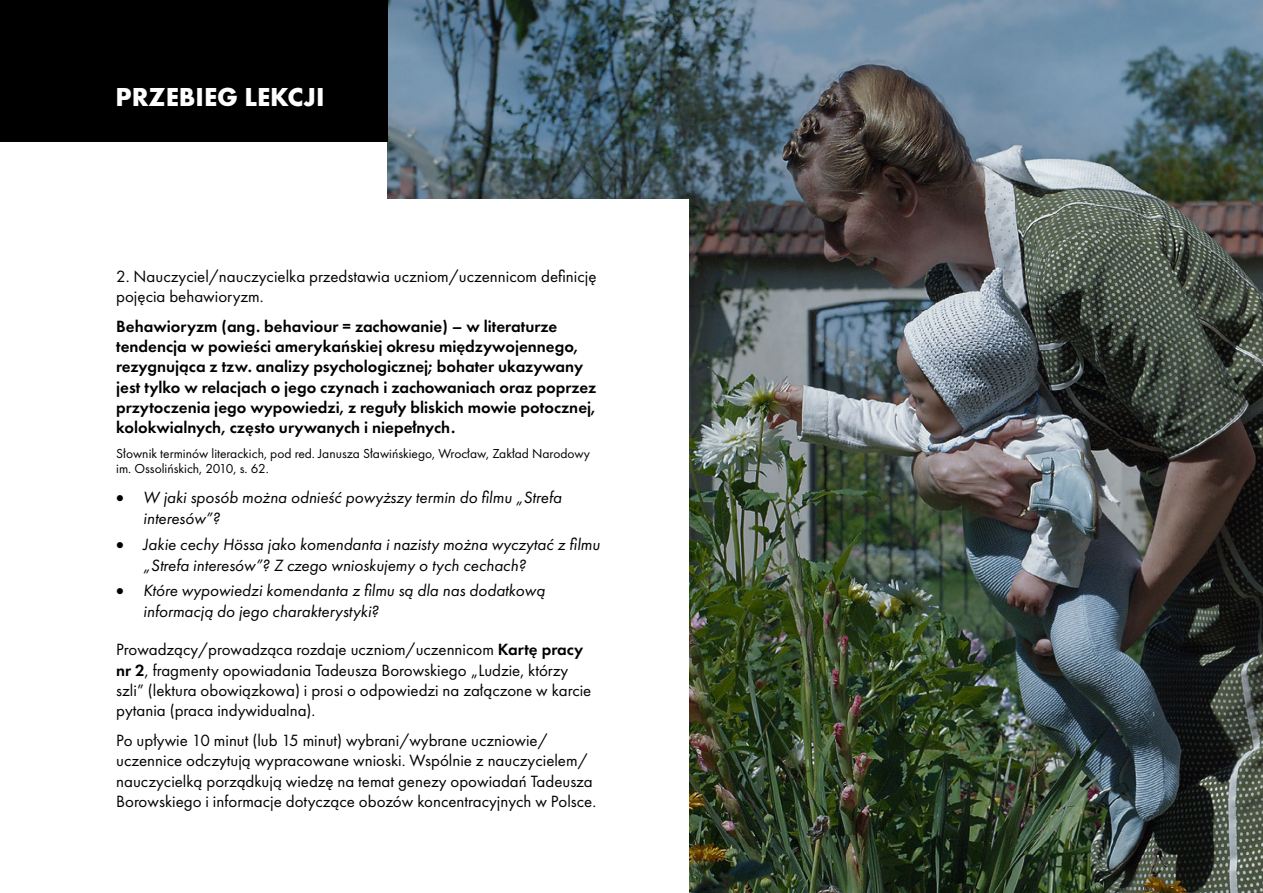
<style>
.page{position:relative;width:1263px;height:893px;background:#fff}
.page>*{position:absolute;margin:0;border:0;box-sizing:border-box;transform-origin:0 0}
.t1{font:700 27px "Futura PT";color:#fff}
.t2{font:16.95px/20.2px "Futura PT";color:#000}
.t3{font:600 16.95px/20.2px "Futura PT";color:#000}
.t4{font:italic 16.95px/21px "Futura PT";color:#000}
.t5{font:13.5px/15px "Futura PT";color:#000}
.s1{font-weight:600}
</style>
<div class="page">
<img style="left:388px;top:0;width:875px;height:893px">
<div style="left:0;top:200px;width:688px;height:693px;background:#fff"></div>
<div style="left:0;top:0;width:388px;height:141px;background:#000"></div>
<h1 class="t1" style="left:116px;top:79px;width:210px">PRZEBIEG LEKCJI</h1>
<p class="t2" style="left:116px;top:266px;width:482px">2. Nauczyciel/nauczycielka przedstawia uczniom/uczennicom definicję pojęcia behawioryzm.</p>
<p class="t3" style="left:116px;top:316px;width:481px">Behawioryzm (ang. behaviour = zachowanie) – w literaturze tendencja w powieści amerykańskiej okresu międzywojennego, rezygnująca z tzw. analizy psychologicznej; bohater ukazywany jest tylko w relacjach o jego czynach i zachowaniach oraz poprzez przytoczenia jego wypowiedzi, z reguły bliskich mowie potocznej, kolokwialnych, często urywanych i niepełnych.</p>
<p class="t5" style="left:116px;top:446px;width:475px">Słownik terminów literackich, pod red. Janusza Sławińskiego, Wrocław, Zakład Narodowy im. Ossolińskich, 2010, s. 62.</p>
<p class="t4" style="left:143px;top:487px;width:420px;text-indent:-27px">• W jaki sposób można odnieść powyższy termin do filmu „Strefa interesów”?</p>
<p class="t4" style="left:143px;top:533px;width:458px;text-indent:-27px">• Jakie cechy Hössa jako komendanta i nazisty można wyczytać z filmu „Strefa interesów”? Z czego wnioskujemy o tych cechach?</p>
<p class="t4" style="left:143px;top:580px;width:403px;text-indent:-27px">• Które wypowiedzi komendanta z filmu są dla nas dodatkową informacją do jego charakterystyki?</p>
<p class="t2" style="left:116px;top:640px;width:477px">Prowadzący/prowadząca rozdaje uczniom/uczennicom <span class="s1">Kartę pracy nr 2</span>, fragmenty opowiadania Tadeusza Borowskiego „Ludzie, którzy szli” (lektura obowiązkowa) i prosi o odpowiedzi na załączone w karcie pytania (praca indywidualna).</p>
<p class="t2" style="left:116px;top:730px;width:481px">Po upływie 10 minut (lub 15 minut) wybrani/wybrane uczniowie/ uczennice odczytują wypracowane wnioski. Wspólnie z nauczycielem/ nauczycielką porządkują wiedzę na temat genezy opowiadań Tadeusza Borowskiego i informacje dotyczące obozów koncentracyjnych w Polsce.</p>
</div>
